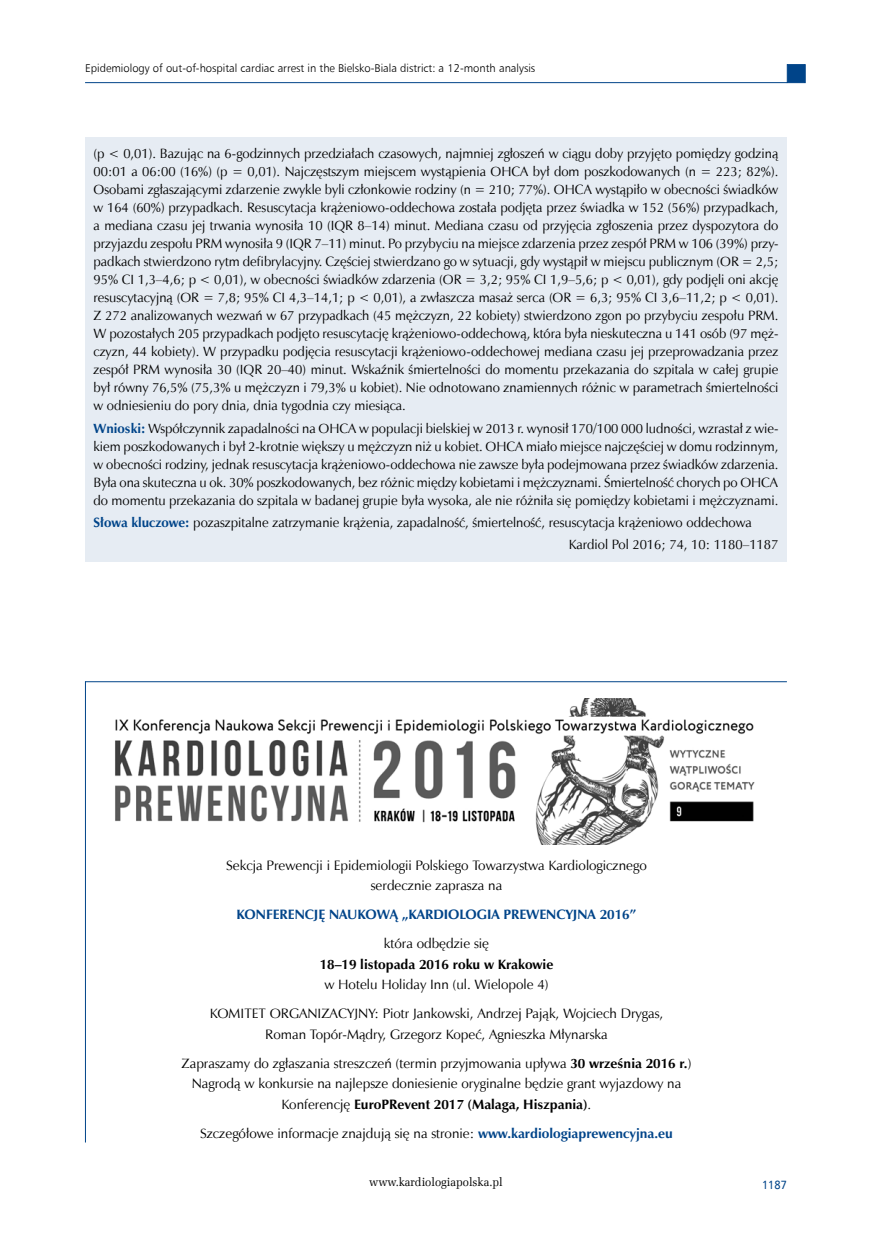
<style>
.page{position:relative;width:872px;height:1234px;background:#fff}
.page>*{position:absolute;margin:0;border:0;box-sizing:border-box;transform-origin:0 0}
.t1{font:13.65px/20.4px "Zapf Humnst EU";color:#000;text-align:center}
.t2{font:700 13.65px "Zapf Humnst EU";color:#004489}
.t3{font:700 13.65px "Zapf Humnst EU";color:#000}
.t4{font:13.5px/18px "Zapf Humnst EU";color:#000;text-align:justify}
.t5{font:12px "Zapf Ellipt EU";color:#000;scale:.95 1}
.t6{font:12px "Humnst 777 EU";color:#004489;scale:.9 1}
.t7{font:11.25px "Humnst 777 Lt EU";color:#000}
.s1{font-weight:700;color:#004489}
.s2{font-weight:700}
</style>
<div class="page">
<hr style="left:85px;top:82px;width:702px;height:1px;background:#004489">
<div style="left:787px;top:64px;width:18px;height:19px;background:#004489;border:1px solid #004489"></div>
<div style="left:85px;top:138px;width:702px;height:424px;background:#e6ecf3"></div>
<img style="left:115px;top:698px;width:640px;height:146px">
<hr style="left:85px;top:681px;width:702px;height:1px;background:#004489">
<hr style="left:85px;top:681px;width:1px;height:461px;background:#004489">
<p class="t7" style="left:85px;top:61px;width:452px">Epidemiology of out-of-hospital cardiac arrest in the Bielsko-Biala district: a 12-month analysis</p>
<p class="t4" style="left:94px;top:145px;width:686px">(p &lt; 0,01). Bazując na 6-godzinnych przedziałach czasowych, najmniej zgłoszeń w ciągu doby przyjęto pomiędzy godziną 00:01 a 06:00 (16%) (p = 0,01). Najczęstszym miejscem wystąpienia OHCA był dom poszkodowanych (n = 223; 82%).<br>Osobami zgłaszającymi zdarzenie zwykle byli członkowie rodziny (n = 210; 77%). OHCA wystąpiło w obecności świadków w 164 (60%) przypadkach. Resuscytacja krążeniowo-oddechowa została podjęta przez świadka w 152 (56%) przypadkach, a mediana czasu jej trwania wynosiła 10 (IQR 8–14) minut. Mediana czasu od przyjęcia zgłoszenia przez dyspozytora do przyjazdu zespołu PRM wynosiła 9 (IQR 7–11) minut. Po przybyciu na miejsce zdarzenia przez zespół PRM w 106 (39%) przy&shy;padkach stwierdzono rytm defibrylacyjny. Częściej stwierdzano go w sytuacji, gdy wystąpił w miejscu publicznym (OR = 2,5; 95% CI 1,3–4,6; p &lt; 0,01), w obecności świadków zdarzenia (OR = 3,2; 95% CI 1,9–5,6; p &lt; 0,01), gdy podjęli oni akcję resuscytacyjną (OR = 7,8; 95% CI 4,3–14,1; p &lt; 0,01), a zwłaszcza masaż serca (OR = 6,3; 95% CI 3,6–11,2; p &lt; 0,01).<br>Z 272 analizowanych wezwań w 67 przypadkach (45 mężczyzn, 22 kobiety) stwierdzono zgon po przybyciu zespołu PRM.<br>W pozostałych 205 przypadkach podjęto resuscytację krążeniowo-oddechową, która była nieskuteczna u 141 osób (97 męż&shy;czyzn, 44 kobiety). W przypadku podjęcia resuscytacji krążeniowo-oddechowej mediana czasu jej przeprowadzania przez zespół PRM wynosiła 30 (IQR 20–40) minut. Wskaźnik śmiertelności do momentu przekazania do szpitala w całej grupie był równy 76,5% (75,3% u mężczyzn i 79,3% u kobiet). Nie odnotowano znamiennych różnic w parametrach śmiertelności w odniesieniu do pory dnia, dnia tygodnia czy miesiąca.</p>
<p class="t4" style="left:94px;top:419px;width:686px"><span class="s1">Wnioski:</span> Współczynnik zapadalności na OHCA w populacji bielskiej w 2013 r. wynosił 170/100 000 ludności, wzrastał z wie&shy;kiem poszkodowanych i był 2-krotnie większy u mężczyzn niż u kobiet. OHCA miało miejsce najczęściej w domu rodzinnym, w obecności rodziny, jednak resuscytacja krążeniowo-oddechowa nie zawsze była podejmowana przez świadków zdarzenia.<br>Była ona skuteczna u ok. 30% poszkodowanych, bez różnic między kobietami i mężczyznami. Śmiertelność chorych po OHCA do momentu przekazania do szpitala w badanej grupie była wysoka, ale nie różniła się pomiędzy kobietami i mężczyznami.</p>
<p class="t4" style="left:569px;top:511px;width:211px;line-height:22.2px;text-indent:-475px"><span class="s1">Słowa kluczowe:</span> pozaszpitalne zatrzymanie krążenia, zapadalność, śmiertelność, resuscytacja krążeniowo oddechowa<br>Kardiol Pol 2016; 74, 10: 1180–1187</p>
<p class="t1" style="left:226px;top:854px;width:422px">Sekcja Prewencji i Epidemiologii Polskiego Towarzystwa Kardiologicznego serdecznie zaprasza na</p>
<p class="t2" style="left:237px;top:905px;width:401px">KONFERENCJĘ NAUKOWĄ „KARDIOLOGIA PREWENCYJNA 2016”</p>
<p class="t1" style="left:384px;top:933px;width:107px">która odbędzie się</p>
<p class="t3" style="left:320px;top:955px;width:235px">18–19 listopada 2016 roku w Krakowie</p>
<p class="t1" style="left:210px;top:969px;width:455px;line-height:29px">w Hotelu Holiday Inn (ul. Wielopole 4)<br>KOMITET ORGANIZACYJNY: Piotr Jankowski, Andrzej Pająk, Wojciech Drygas,</p>
<p class="t1" style="left:182px;top:1019px;width:511px;line-height:29px">Roman Topór-Mądry, Grzegorz Kopeć, Agnieszka Młynarska<br>Zapraszamy do zgłaszania streszczeń (termin przyjmowania upływa <span class="s2">30 września 2016 r.</span>)</p>
<p class="t1" style="left:192px;top:1072px;width:491px">Nagrodą w konkursie na najlepsze doniesienie oryginalne będzie grant wyjazdowy na<br>Konferencję <span class="s2">EuroPRevent 2017 (Malaga, Hiszpania)</span>.</p>
<p class="t1" style="left:200px;top:1122px;width:474px">Szczegółowe informacje znajdują się na stronie: <span class="s1">www.kardiologiaprewencyjna.eu</span></p>
<p class="t5" style="left:369px;top:1173px;width:142px">www.kardiologiapolska.pl</p>
<p class="t6" style="left:762px;top:1176px;width:29px">1187</p>
</div>
